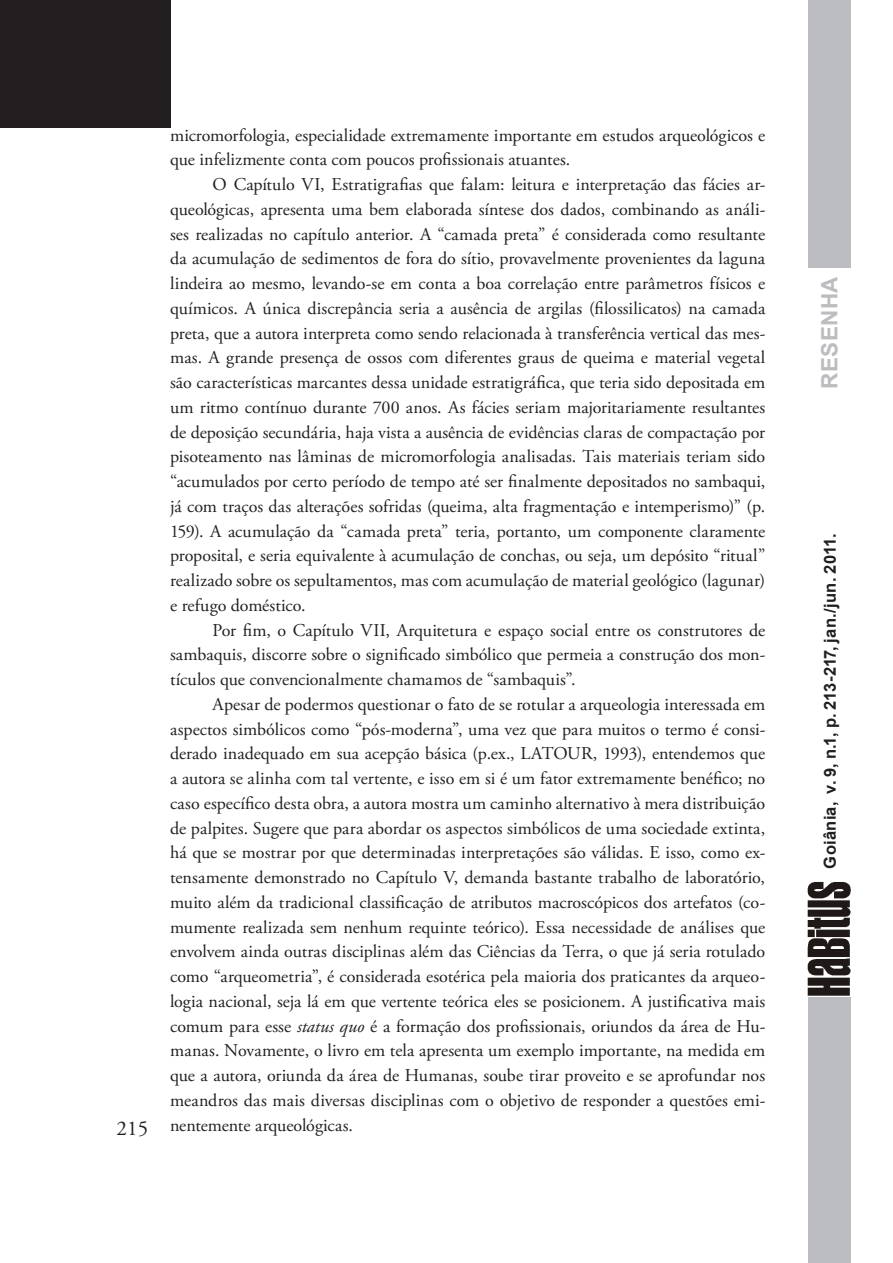
<style>
.page{position:relative;width:893px;height:1263px;background:#fff}
.page>*{position:absolute;margin:0;border:0;box-sizing:border-box;transform-origin:0 0}
.t1{font:700 22.5px "Arial";letter-spacing:.015em;color:#bcbdc0}
.t2{font:21px "Adobe Garamond Pro";color:#231f20}
.Corpo_do_Texto{font:18px/24.8px "Adobe Garamond Pro";letter-spacing:-.005em;color:#231f20;text-align:justify}
.t3{font:700 16.5px "Arial";letter-spacing:.015em;color:#231f20}
.s1{font-style:italic}
</style>
<div class="page">
<div style="left:808px;top:995px;width:42px;height:268px;background:#bcbdc0"></div>
<img style="left:808px;top:882px;width:43px;height:114px">
<div style="left:0;top:0;width:170px;height:128px;background:#231f20"></div>
<div style="left:808px;top:0;width:42px;height:268px;background:#bcbdc0"></div>
<p class="t2" style="left:116px;top:1116px;width:34px">215</p>
<p class="Corpo_do_Texto" style="left:170px;top:123px;width:597px">micromorfologia, especialidade extremamente importante em estudos arqueológicos e que infelizmente conta com poucos profissionais atuantes.</p>
<p class="Corpo_do_Texto" style="left:170px;top:173px;width:597px;text-indent:43px">O Capítulo VI, Estratigrafias que falam: leitura e interpretação das fácies ar&shy;queológicas, apresenta uma bem elaborada síntese dos dados, combinando as análi&shy;ses realizadas no capítulo anterior. A “camada preta” é considerada como resultante da acumulação de sedimentos de fora do sítio, provavelmente provenientes da laguna lindeira ao mesmo, levando-se em conta a boa correlação entre parâmetros físicos e químicos. A única discrepância seria a ausência de argilas (filossilicatos) na camada preta, que a autora interpreta como sendo relacionada à transferência vertical das mes&shy;mas. A grande presença de ossos com diferentes graus de queima e material vegetal são características marcantes dessa unidade estratigráfica, que teria sido depositada em um ritmo contínuo durante 700 anos. As fácies seriam majoritariamente resultantes de deposição secundária, haja vista a ausência de evidências claras de compactação por pisoteamento nas lâminas de micromorfologia analisadas. Tais materiais teriam sido “acumulados por certo período de tempo até ser finalmente depositados no sambaqui, já com traços das alterações sofridas (queima, alta fragmentação e intemperismo)” (p.<br>159). A acumulação da “camada preta” teria, portanto, um componente claramente proposital, e seria equivalente à acumulação de conchas, ou seja, um depósito “ritual” realizado sobre os sepultamentos, mas com acumulação de material geológico (lagunar) e refugo doméstico.</p>
<p class="Corpo_do_Texto" style="left:170px;top:618px;width:597px;text-indent:43px">Por fim, o Capítulo VII, Arquitetura e espaço social entre os construtores de sambaquis, discorre sobre o significado simbólico que permeia a construção dos mon&shy;tículos que convencionalmente chamamos de “sambaquis”.</p>
<p class="Corpo_do_Texto" style="left:170px;top:692px;width:597px;text-indent:43px">Apesar de podermos questionar o fato de se rotular a arqueologia interessada em aspectos simbólicos como “pós-moderna”, uma vez que para muitos o termo é consi&shy;derado inadequado em sua acepção básica (p.ex., LATOUR, 1993), entendemos que a autora se alinha com tal vertente, e isso em si é um fator extremamente benéfico; no caso específico desta obra, a autora mostra um caminho alternativo à mera distribuição de palpites. Sugere que para abordar os aspectos simbólicos de uma sociedade extinta, há que se mostrar por que determinadas interpretações são válidas. E isso, como ex&shy;tensamente demonstrado no Capítulo V, demanda bastante trabalho de laboratório, muito além da tradicional classificação de atributos macroscópicos dos artefatos (co&shy;mumente realizada sem nenhum requinte teórico). Essa necessidade de análises que envolvem ainda outras disciplinas além das Ciências da Terra, o que já seria rotulado como “arqueometria”, é considerada esotérica pela maioria dos praticantes da arqueo&shy;logia nacional, seja lá em que vertente teórica eles se posicionem. A justificativa mais comum para esse <span class="s1">status quo</span> é a formação dos profissionais, oriundos da área de Hu&shy;manas. Novamente, o livro em tela apresenta um exemplo importante, na medida em que a autora, oriunda da área de Humanas, soube tirar proveito e se aprofundar nos meandros das mais diversas disciplinas com o objetivo de responder a questões emi&shy;nentemente arqueológicas.</p>
<p class="t1" style="left:814px;top:388px;width:113px;rotate:-90deg">RESENHA</p>
<p class="t3" style="left:819px;top:868px;width:336px;rotate:-90deg">Goiânia, v. 9, n.1, p. 213-217, jan./jun. 2011.</p>
</div>
